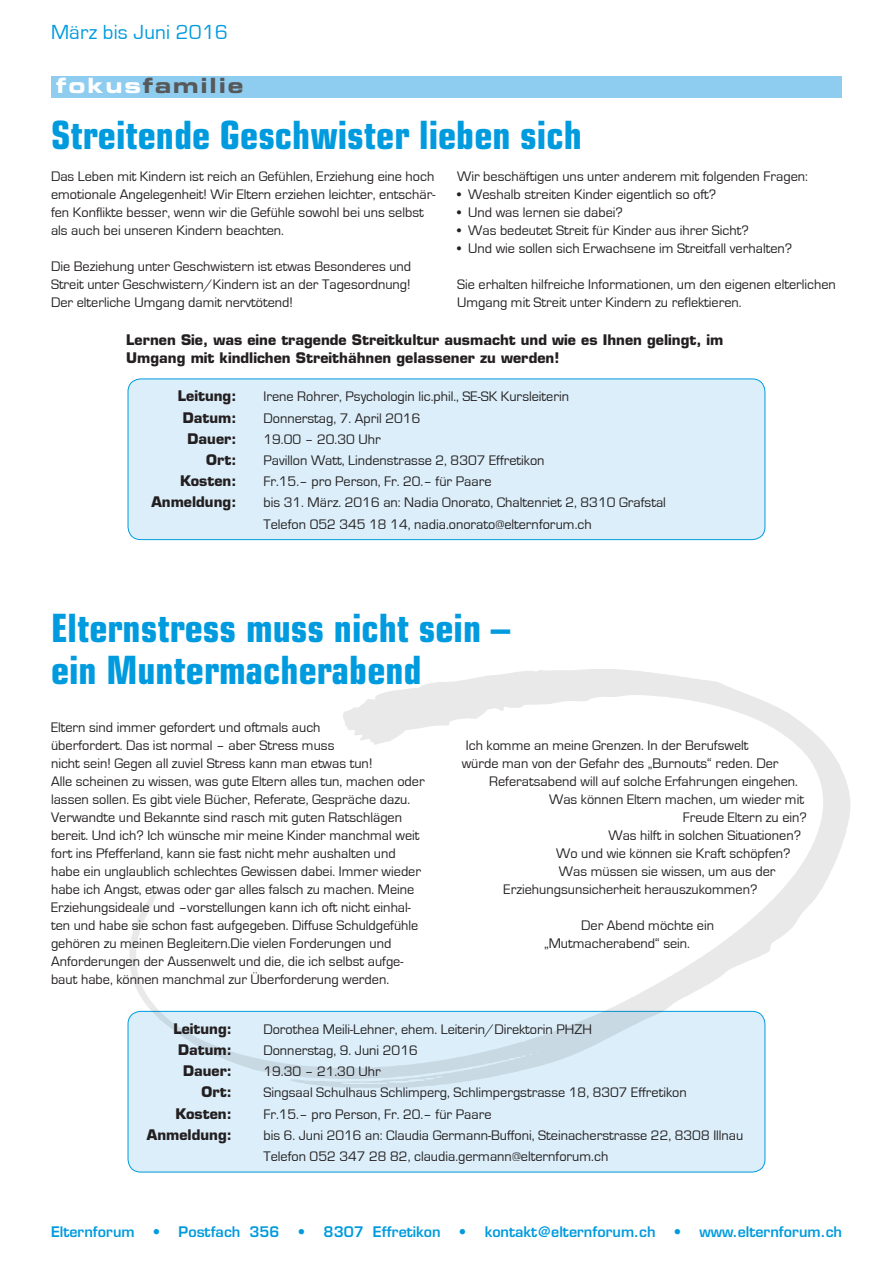
<style>
.page{position:relative;width:893px;height:1263px;background:#fff}
.page>*{position:absolute;margin:0;border:0;box-sizing:border-box;transform-origin:0 0}
.t1{font:700 condensed 39px/42px "Eurostile";color:#009bde}
.t2{font:21px "Eurostile";letter-spacing:.01em;color:#009bde}
.t3{font:21px "Eurostile Bold Extended Two";letter-spacing:.09em;color:#57585a}
.t4{font:14.25px/18px "Eurostile";color:#231f20}
.t5{font:700 14.25px/18px "Eurostile";color:#231f20}
.t6{font:600 14.25px "Eurostile";color:#009bde}
.s1{color:#fff}
</style>
<div class="page">
<div style="left:52px;top:77px;width:790px;height:21px;background:#8fcdf0"></div>
<div style="left:128px;top:379px;width:637px;height:161px;background:#dbeef9;border-radius:13px"></div>
<div style="left:128px;top:378px;width:637px;height:162px;border:1px solid #009bde;border-radius:13px"></div>
<div style="left:128px;top:1011px;width:637px;height:161px;background:#dbeef9;border-radius:13px"></div>
<svg style="left:129px;top:669px;width:721px;height:419px"></svg>
<svg style="left:342px;top:1076px;width:101px;height:8px"></svg>
<svg style="left:508px;top:1052px;width:30px;height:8px"></svg>
<h2 class="t2" style="left:51px;top:21px;width:178px">März bis Juni 2016</h2>
<h2 class="t3" style="left:56px;top:71px;width:189px"><span class="s1">fokus</span>familie</h2>
<h1 class="t1" style="left:51px;top:114px;width:532px">Streitende Geschwister lieben sich</h1>
<p class="t4" style="left:51px;top:168px;width:386px">Das Leben mit Kindern ist reich an Gefühlen, Erziehung eine hoch emotionale Angelegenheit! Wir Eltern erziehen leichter, entschär&shy;fen Konflikte besser, wenn wir die Gefühle sowohl bei uns selbst als auch bei unseren Kindern beachten.</p>
<p class="t4" style="left:51px;top:258px;width:362px;text-align:justify">Die Beziehung unter Geschwistern ist etwas Besonderes und Streit unter Geschwistern/Kindern ist an der Tagesordnung!<br>Der elterliche Umgang damit nervtötend!</p>
<p class="t4" style="left:457px;top:168px;width:352px">Wir beschäftigen uns unter anderem mit folgenden Fragen:</p>
<p class="t4" style="left:457px;top:186px;width:261px">• Weshalb streiten Kinder eigentlich so oft?</p>
<p class="t4" style="left:457px;top:204px;width:167px">• Und was lernen sie dabei?</p>
<p class="t4" style="left:457px;top:222px;width:293px">• Was bedeutet Streit für Kinder aus ihrer Sicht?</p>
<p class="t4" style="left:457px;top:240px;width:337px">• Und wie sollen sich Erwachsene im Streitfall verhalten?</p>
<p class="t4" style="left:457px;top:276px;width:380px">Sie erhalten hilfreiche Informationen, um den eigenen elterlichen<br>Umgang mit Streit unter Kindern zu reflektieren.</p>
<p class="t5" style="left:126px;top:331px;width:599px">Lernen Sie, was eine tragende Streitkultur ausmacht und wie es Ihnen gelingt, im<br>Umgang mit kindlichen Streithähnen gelassener zu werden!</p>
<p class="t5" style="left:178px;top:387px;width:60px">Leitung:</p>
<p class="t4" style="left:263px;top:388px;width:307px">Irene Rohrer, Psychologin lic.phil., SE-SK Kursleiterin</p>
<p class="t5" style="left:183px;top:408px;width:55px">Datum:</p>
<p class="t4" style="left:263px;top:409px;width:158px">Donnerstag, 7. April 2016</p>
<p class="t5" style="left:188px;top:429px;width:50px">Dauer:</p>
<p class="t4" style="left:263px;top:430px;width:119px">19.00 – 20.30 Uhr</p>
<p class="t5" style="left:206px;top:451px;width:32px">Ort:</p>
<p class="t4" style="left:263px;top:452px;width:283px">Pavillon Watt, Lindenstrasse 2, 8307 Effretikon</p>
<p class="t5" style="left:180px;top:472px;width:58px">Kosten:</p>
<p class="t4" style="left:263px;top:473px;width:230px">Fr.15.– pro Person, Fr. 20.– für Paare</p>
<p class="t5" style="left:151px;top:493px;width:87px">Anmeldung:</p>
<p class="t4" style="left:263px;top:492px;width:404px;line-height:21.1px">bis 31. März. 2016 an: Nadia Onorato, Chaltenriet 2, 8310 Grafstal<br>Telefon 052 345 18 14, nadia.onorato@elternforum.ch</p>
<h1 class="t1" style="left:51px;top:607px;width:461px">Elternstress muss nicht sein – ein Muntermacherabend</h1>
<p class="t4" style="left:51px;top:719px;width:375px">Eltern sind immer gefordert und oftmals auch<br>überfordert. Das ist normal – aber Stress muss<br>nicht sein! Gegen all zuviel Stress kann man etwas tun!<br>Alle scheinen zu wissen, was gute Eltern alles tun, machen oder lassen sollen. Es gibt viele Bücher, Referate, Gespräche dazu.<br>Verwandte und Bekannte sind rasch mit guten Ratschlägen bereit. Und ich? Ich wünsche mir meine Kinder manchmal weit fort ins Pfefferland, kann sie fast nicht mehr aushalten und habe ein unglaublich schlechtes Gewissen dabei. Immer wieder habe ich Angst, etwas oder gar alles falsch zu machen. Meine Erziehungsideale und –vorstellungen kann ich oft nicht einhal&shy;ten und habe sie schon fast aufgegeben. Diffuse Schuldgefühle gehören zu meinen Begleitern.Die vielen Forderungen und Anforderungen der Aussenwelt und die, die ich selbst aufge&shy;baut habe, können manchmal zur Überforderung werden.</p>
<p class="t4" style="left:466px;top:737px;width:284px">Ich komme an meine Grenzen. In der Berufswelt</p>
<p class="t4" style="left:462px;top:755px;width:318px">würde man von der Gefahr des „Burnouts“ reden. Der</p>
<p class="t4" style="left:489px;top:773px;width:310px">Referatsabend will auf solche Erfahrungen eingehen.</p>
<p class="t4" style="left:549px;top:791px;width:256px">Was können Eltern machen, um wieder mit</p>
<p class="t4" style="left:683px;top:809px;width:126px">Freude Eltern zu ein?</p>
<p class="t4" style="left:608px;top:827px;width:194px">Was hilft in solchen Situationen?</p>
<p class="t4" style="left:556px;top:845px;width:236px">Wo und wie können sie Kraft schöpfen?</p>
<p class="t4" style="left:559px;top:863px;width:218px">Was müssen sie wissen, um aus der</p>
<p class="t4" style="left:504px;top:881px;width:255px">Erziehungsunsicherheit herauszukommen?</p>
<p class="t4" style="left:544px;top:917px;width:171px;text-indent:37px">Der Abend möchte ein „Mutmacherabend“ sein.</p>
<p class="t5" style="left:173px;top:1019px;width:60px">Leitung:</p>
<p class="t4" style="left:263px;top:1020px;width:330px">Dorothea Meili-Lehner, ehem. Leiterin/Direktorin PHZH</p>
<p class="t5" style="left:178px;top:1041px;width:55px">Datum:</p>
<p class="t4" style="left:263px;top:1041px;width:156px">Donnerstag, 9. Juni 2016</p>
<p class="t5" style="left:183px;top:1062px;width:50px">Dauer:</p>
<p class="t4" style="left:263px;top:1063px;width:119px">19.30 – 21.30 Uhr</p>
<p class="t5" style="left:202px;top:1083px;width:32px">Ort:</p>
<p class="t4" style="left:263px;top:1084px;width:425px">Singsaal Schulhaus Schlimperg, Schlimpergstrasse 18, 8307 Effretikon</p>
<p class="t5" style="left:175px;top:1104px;width:58px">Kosten:</p>
<p class="t4" style="left:263px;top:1105px;width:230px">Fr.15.– pro Person, Fr. 20.– für Paare</p>
<p class="t5" style="left:147px;top:1125px;width:87px">Anmeldung:</p>
<p class="t4" style="left:263px;top:1125px;width:482px;line-height:21.1px">bis 6. Juni 2016 an: Claudia Germann-Buffoni, Steinacherstrasse 22, 8308 Illnau<br>Telefon 052 347 28 82, claudia.germann@elternforum.ch</p>
<p class="t6" style="left:51px;top:1222px;width:85px">Elternforum</p>
<p class="t6" style="left:153px;top:1222px;width:128px">• Postfach 356</p>
<p class="t6" style="left:298px;top:1222px;width:144px">• 8307 Effretikon</p>
<p class="t6" style="left:459px;top:1222px;width:198px">• kontakt@elternforum.ch</p>
<p class="t6" style="left:674px;top:1222px;width:170px">• www.elternforum.ch</p>
</div>
